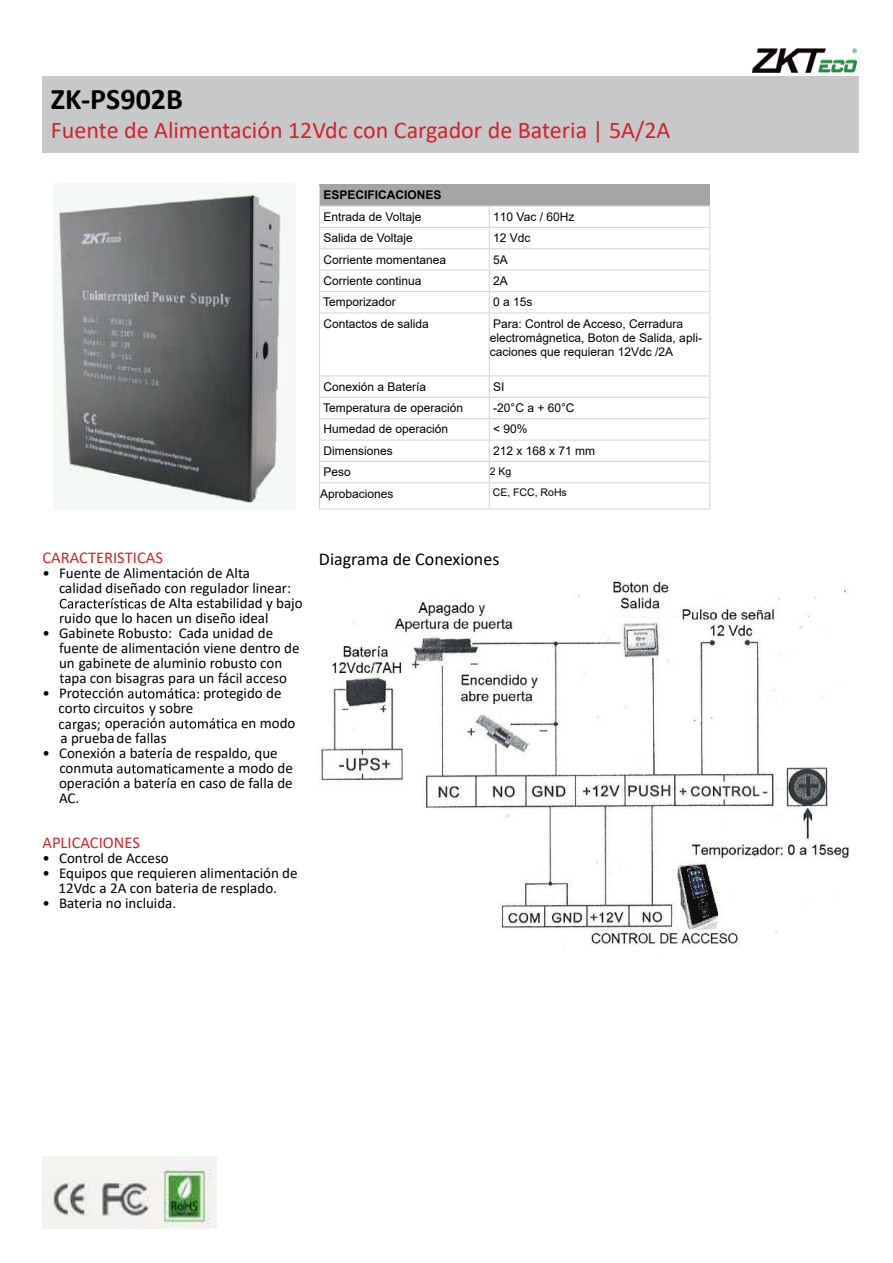
<style>
.page{position:relative;width:893px;height:1263px;background:#fff}
.page>*{position:absolute;margin:0;border:0;box-sizing:border-box;transform-origin:0 0}
.t1{font:700 30px "Calibri";color:#000}
.t2{font:24px "Calibri";color:#d2232a}
.t3{font:18px "Calibri";color:#000}
.t4{font:16.5px "Calibri";color:#d2232a}
.t5{font:15px/15px "Calibri";color:#000}
.t6{font:12px/14.4px "Arial";color:#000}
.t7{font:700 12px "Arial";color:#000}
.t8{font:10.5px "Arial";color:#000}
</style>
<div class="page">
<div style="left:43px;top:77px;width:816px;height:76px;background:#c7c8ca"></div>
<svg style="left:60px;top:598px;width:86px;height:10px"></svg>
<svg style="left:128px;top:688px;width:71px;height:10px"></svg>
<svg style="left:170px;top:718px;width:67px;height:10px"></svg>
<svg style="left:117px;top:764px;width:107px;height:9px"></svg>
<img style="left:54px;top:184px;width:241px;height:325px">
<div style="left:319px;top:185px;width:391px;height:21px;background:#a5a5a5"></div>
<hr style="left:319px;top:205px;width:170px;height:2px;background:#d8d8d8">
<hr style="left:489px;top:205px;width:221px;height:2px;background:#d8d8d8">
<hr style="left:319px;top:227px;width:170px;height:1px;background:#d8d8d8">
<hr style="left:489px;top:227px;width:221px;height:1px;background:#d8d8d8">
<hr style="left:319px;top:248px;width:170px;height:1px;background:#d8d8d8">
<hr style="left:489px;top:248px;width:221px;height:1px;background:#d8d8d8">
<hr style="left:319px;top:270px;width:170px;height:1px;background:#d8d8d8">
<hr style="left:489px;top:270px;width:221px;height:1px;background:#d8d8d8">
<hr style="left:319px;top:291px;width:170px;height:1px;background:#d8d8d8">
<hr style="left:489px;top:291px;width:221px;height:1px;background:#d8d8d8">
<hr style="left:319px;top:312px;width:170px;height:1px;background:#d8d8d8">
<hr style="left:489px;top:312px;width:221px;height:1px;background:#d8d8d8">
<hr style="left:319px;top:375px;width:170px;height:1px;background:#d8d8d8">
<hr style="left:489px;top:375px;width:221px;height:1px;background:#d8d8d8">
<hr style="left:319px;top:397px;width:170px;height:1px;background:#d8d8d8">
<hr style="left:489px;top:397px;width:221px;height:1px;background:#d8d8d8">
<hr style="left:319px;top:418px;width:170px;height:1px;background:#d8d8d8">
<hr style="left:489px;top:418px;width:221px;height:1px;background:#d8d8d8">
<hr style="left:319px;top:439px;width:170px;height:2px;background:#d8d8d8">
<hr style="left:489px;top:439px;width:221px;height:2px;background:#d8d8d8">
<hr style="left:319px;top:461px;width:170px;height:1px;background:#d8d8d8">
<hr style="left:489px;top:461px;width:221px;height:1px;background:#d8d8d8">
<hr style="left:319px;top:482px;width:170px;height:1px;background:#d8d8d8">
<hr style="left:489px;top:482px;width:221px;height:1px;background:#d8d8d8">
<hr style="left:319px;top:508px;width:170px;height:1px;background:#d8d8d8">
<hr style="left:489px;top:508px;width:221px;height:1px;background:#d8d8d8">
<svg style="left:319px;top:185px;width:1px;height:127px"></svg>
<hr style="left:319px;top:313px;width:1px;height:62px;background:#d8d8d8">
<svg style="left:319px;top:376px;width:1px;height:132px"></svg>
<svg style="left:489px;top:207px;width:1px;height:105px"></svg>
<svg style="left:709px;top:207px;width:1px;height:105px"></svg>
<hr style="left:489px;top:313px;width:1px;height:62px;background:#d8d8d8">
<hr style="left:709px;top:313px;width:1px;height:62px;background:#d8d8d8">
<svg style="left:489px;top:376px;width:1px;height:132px"></svg>
<svg style="left:709px;top:376px;width:1px;height:132px"></svg>
<img style="left:43px;top:1157px;width:174px;height:72px">
<img style="left:321px;top:578px;width:528px;height:369px">
<img style="left:750px;top:48px;width:109px;height:29px">
<h1 class="t1" style="left:51px;top:78px;width:133px">ZK-PS902B</h1>
<h2 class="t2" style="left:51px;top:113px;width:621px">Fuente de Alimentación 12Vdc con Cargador de Bateria | 5A/2A</h2>
<p class="t7" style="left:323px;top:187px;width:120px">ESPECIFICACIONES</p>
<p class="t6" style="left:323px;top:209px;width:100px">Entrada de Voltaje</p>
<p class="t6" style="left:493px;top:209px;width:83px">110 Vac / 60Hz</p>
<p class="t6" style="left:323px;top:231px;width:91px">Salida de Voltaje</p>
<p class="t6" style="left:493px;top:231px;width:39px">12 Vdc</p>
<p class="t6" style="left:323px;top:252px;width:124px">Corriente momentanea</p>
<p class="t6" style="left:493px;top:252px;width:16px">5A</p>
<p class="t6" style="left:323px;top:273px;width:100px">Corriente continua</p>
<p class="t6" style="left:493px;top:273px;width:16px">2A</p>
<p class="t6" style="left:323px;top:295px;width:74px">Temporizador</p>
<p class="t6" style="left:493px;top:295px;width:41px">0 a 15s</p>
<p class="t6" style="left:323px;top:316px;width:107px">Contactos de salida</p>
<p class="t6" style="left:490px;top:316px;width:214px">Para: Control de Acceso, Cerradura electromágnetica, Boton de Salida, apli&shy;caciones que requieran 12Vdc /2A</p>
<p class="t6" style="left:323px;top:379px;width:104px">Conexión a Batería</p>
<p class="t6" style="left:493px;top:379px;width:13px">SI</p>
<p class="t6" style="left:323px;top:400px;width:142px">Temperatura de operación</p>
<p class="t6" style="left:493px;top:400px;width:83px">-20°C a + 60°C</p>
<p class="t6" style="left:323px;top:422px;width:126px">Humedad de operación</p>
<p class="t6" style="left:493px;top:422px;width:36px">&lt; 90%</p>
<p class="t6" style="left:323px;top:443px;width:71px">Dimensiones</p>
<p class="t6" style="left:493px;top:443px;width:104px">212 x 168 x 71 mm</p>
<p class="t6" style="left:323px;top:465px;width:29px">Peso</p>
<p class="t8" style="left:490px;top:464px;width:23px">2 Kg</p>
<p class="t6" style="left:320px;top:486px;width:75px">Aprobaciones</p>
<p class="t8" style="left:493px;top:485px;width:76px">CE, FCC, RoHs</p>
<p class="t4" style="left:43px;top:546px;width:122px">CARACTERISTICAS</p>
<p class="t5" style="left:43px;top:565px;width:209px">• Fuente de Alimentación de Alta</p>
<p class="t5" style="left:59px;top:580px;width:234px">calidad diseñado con regulador linear:</p>
<p class="t5" style="left:150px;top:595px;width:154px">de Alta estabilidad y bajo</p>
<p class="t5" style="left:59px;top:610px;width:211px">ruido que lo hacen un diseño ideal</p>
<p class="t5" style="left:59px;top:625px;width:242px;text-indent:-16px">• Gabinete Robusto: Cada unidad de fuente de alimentación viene dentro de un gabinete de aluminio robusto con tapa con bisagras para un fácil acceso</p>
<p class="t5" style="left:43px;top:685px;width:83px">• Protección</p>
<p class="t5" style="left:203px;top:685px;width:80px">protegido de</p>
<p class="t5" style="left:59px;top:700px;width:136px">corto circuitos y sobre cargas; operación</p>
<p class="t5" style="left:241px;top:715px;width:56px">en modo</p>
<p class="t5" style="left:61px;top:730px;width:108px">a pruebade fallas</p>
<p class="t5" style="left:59px;top:745px;width:220px;text-indent:-17px">• Conexión a batería de respaldo, que conmuta</p>
<p class="t5" style="left:59px;top:760px;width:235px;text-align:justify;text-indent:169px">a modo de operación a batería en caso de falla de AC.</p>
<p class="t4" style="left:43px;top:831px;width:99px">APLICACIONES</p>
<p class="t5" style="left:43px;top:850px;width:128px">• Control de Acceso</p>
<p class="t5" style="left:43px;top:865px;width:257px;text-align:center">• Equipos que requieren alimentación de<br>12Vdc a 2A con bateria de resplado.</p>
<p class="t5" style="left:43px;top:895px;width:135px">• Bateria no incluida.</p>
<p class="t3" style="left:319px;top:546px;width:182px">Diagrama de Conexiones</p>
</div>
